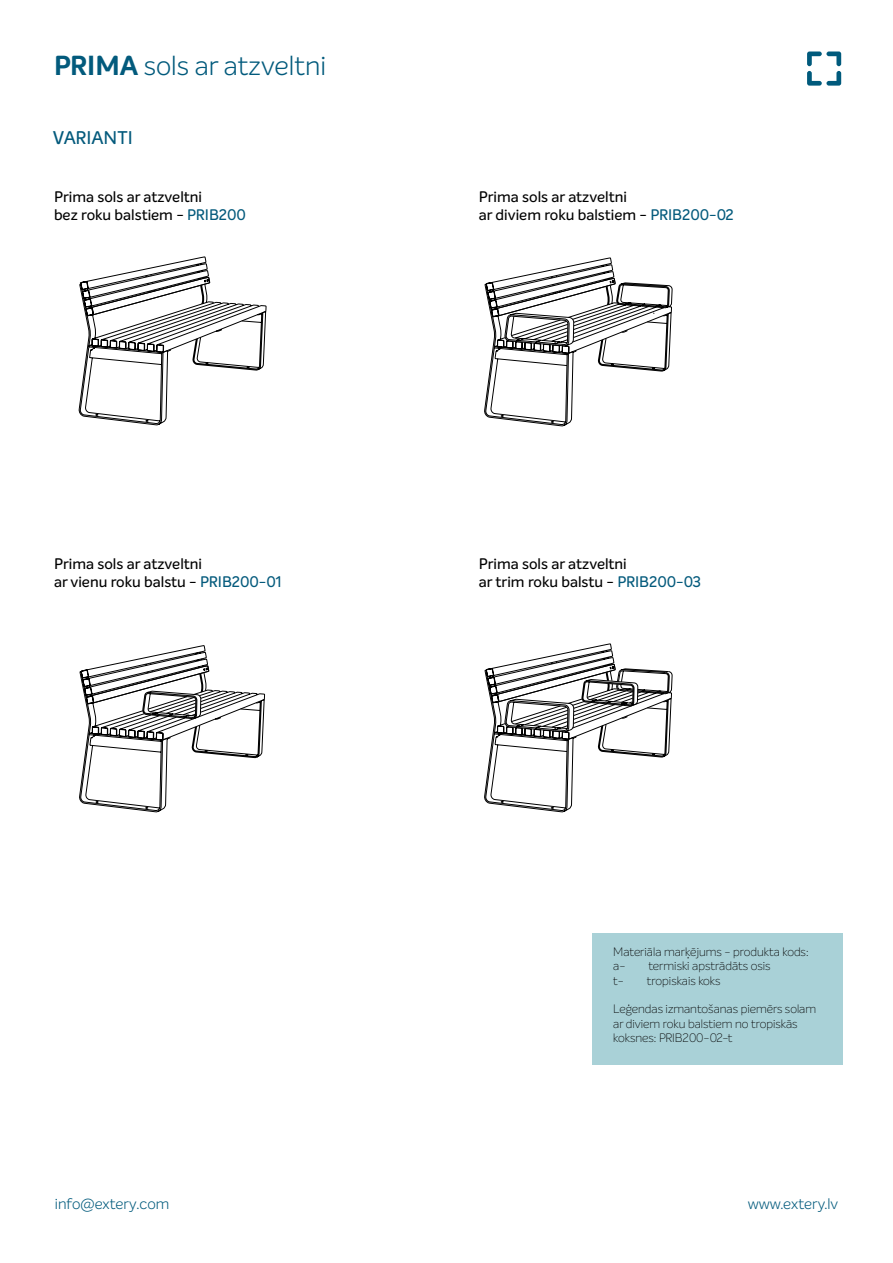
<style>
.page{position:relative;width:893px;height:1263px;background:#fff}
.page>*{position:absolute;margin:0;border:0;box-sizing:border-box;transform-origin:0 0}
.t1{font:300 27px "Intelo";color:#025a7c}
.t2{font:500 18px "Intelo";color:#045a7c}
.t3{font:500 15px/18px "Intelo";color:#000}
.t4{font:300 15px "Intelo";color:#005a7c}
.t5{font:300 15px "Intelo";color:#025a7c}
.t6{font:100 12px/14.4px "Intelo";color:#000}
.s1{font-weight:700}
.s2{color:#045a7c}
</style>
<div class="page">
<svg style="left:807px;top:51px;width:34px;height:35px"></svg>
<div style="left:592px;top:932px;width:251px;height:132px;background:#a9d1d7"></div>
<svg style="left:78px;top:256px;width:189px;height:170px"></svg>
<svg style="left:484px;top:257px;width:189px;height:170px"></svg>
<svg style="left:79px;top:645px;width:186px;height:168px"></svg>
<svg style="left:484px;top:643px;width:189px;height:170px"></svg>
<h1 class="t1" style="left:54px;top:49px;width:274px"><span class="s1">PRIMA</span> sols ar atzveltni</h1>
<p class="t2" style="left:53px;top:126px;width:82px">VARIANTI</p>
<p class="t3" style="left:54px;top:188px;width:193px">Prima sols ar atzveltni<br>bez roku balstiem - <span class="s2">PRIB200</span></p>
<p class="t3" style="left:479px;top:188px;width:257px">Prima sols ar atzveltni<br>ar diviem roku balstiem - <span class="s2">PRIB200-02</span></p>
<p class="t3" style="left:54px;top:555px;width:229px">Prima sols ar atzveltni<br>ar vienu roku balstu - <span class="s2">PRIB200-01</span></p>
<p class="t3" style="left:479px;top:555px;width:224px">Prima sols ar atzveltni<br>ar trim roku balstu - <span class="s2">PRIB200-03</span></p>
<p class="t6" style="left:613px;top:944px;width:197px">Materiāla marķējums - produkta kods: a-</p>
<p class="t6" style="left:648px;top:959px;width:124px">termiski apstrādāts osis</p>
<p class="t6" style="left:613px;top:973px;width:12px">t-</p>
<p class="t6" style="left:647px;top:973px;width:75px">tropiskais koks</p>
<p class="t6" style="left:613px;top:1002px;width:204px">Leģendas izmantošanas piemērs solam ar diviem roku balstiem no tropiskās koksnes: PRIB200-02-t</p>
<p class="t4" style="left:55px;top:1194px;width:116px">info@extery.com</p>
<p class="t5" style="left:748px;top:1194px;width:92px">www.extery.lv</p>
</div>
